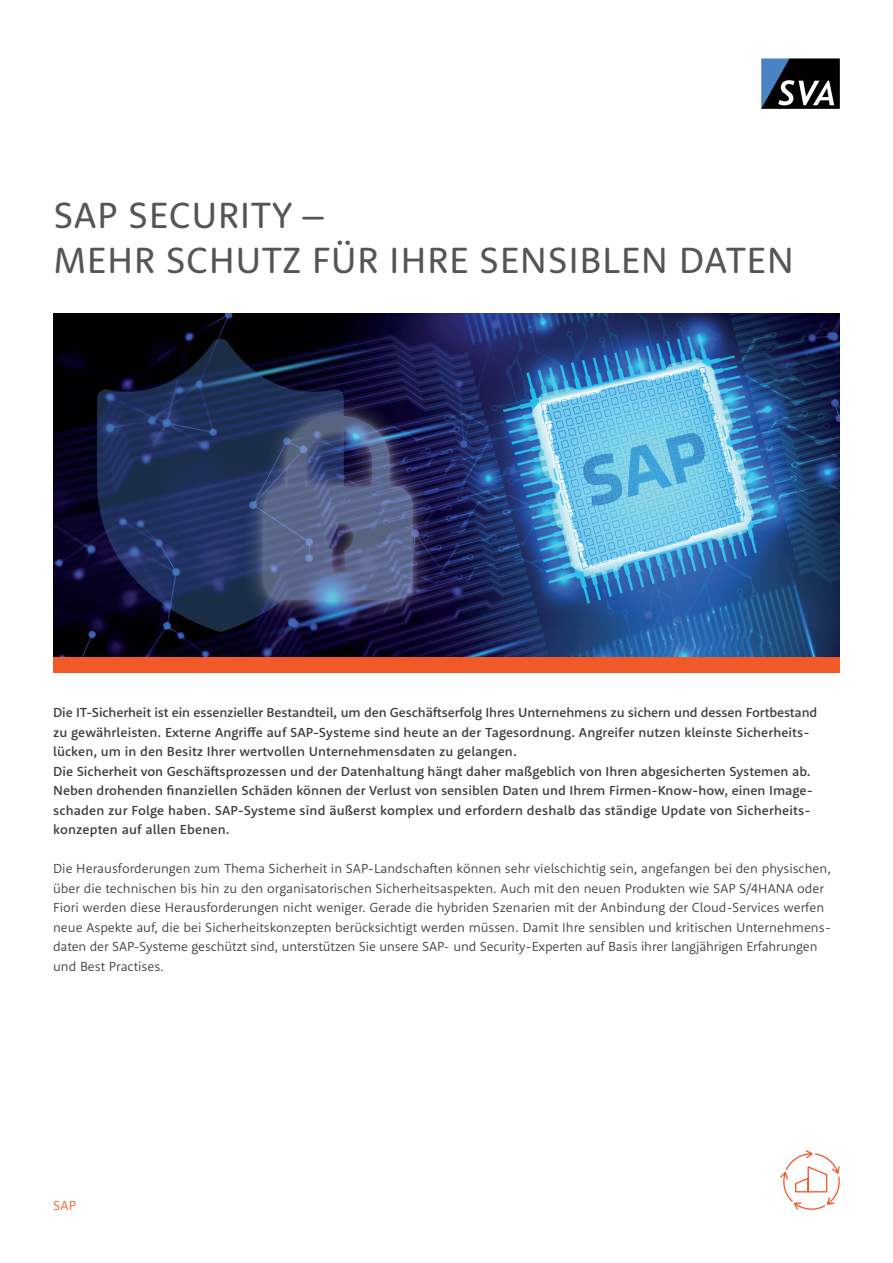
<style>
.page{position:relative;width:893px;height:1263px;background:#fff}
.page>*{position:absolute;margin:0;border:0;box-sizing:border-box;transform-origin:0 0}
.t1{font:37.5px/45px "Rooney Sans";letter-spacing:.015em;color:#545557}
.t2{font:500 13.5px/19.5px "Rooney Sans";color:#3e3e3f}
.t3{font:300 13.5px/19.5px "Rooney Sans";color:#3e3e3f}
.t4{font:300 13.5px "Rooney Sans";color:#f15929}
</style>
<div class="page">
<img style="left:53px;top:313px;width:787px;height:345px">
<svg style="left:780px;top:1150px;width:60px;height:60px"></svg>
<svg style="left:761px;top:58px;width:79px;height:51px;background:#36404b"></svg>
<div style="left:53px;top:658px;width:787px;height:15px;background:#f15929"></div>
<svg style="left:97px;top:338px;width:247px;height:294px;background:#182447"></svg>
<div style="left:241px;top:392px;width:196px;height:232px;background:#fff;opacity:.9"></div>
<div style="left:257px;top:408px;width:163px;height:199px;background:#fff;opacity:.9"></div>
<svg style="left:265px;top:416px;width:147px;height:184px;background:#505c84"></svg>
<h1 class="t1" style="left:53px;top:191px;width:742px">SAP SECURITY –<br>MEHR SCHUTZ FÜR IHRE SENSIBLEN DATEN</h1>
<p class="t2" style="left:53px;top:702px;width:766px">Die IT-Sicherheit ist ein essenzieller Bestandteil, um den Geschäftserfolg Ihres Unternehmens zu sichern und dessen Fortbestand zu gewährleisten. Externe Angriffe auf SAP-Systeme sind heute an der Tagesordnung. Angreifer nutzen kleinste Sicherheits&shy;lücken, um in den Besitz Ihrer wertvollen Unternehmensdaten zu gelangen.<br>Die Sicherheit von Geschäftsprozessen und der Datenhaltung hängt daher maßgeblich von Ihren abgesicherten Systemen ab.<br>Neben drohenden finanziellen Schäden können der Verlust von sensiblen Daten und Ihrem Firmen-Know-how, einen Image&shy;schaden zur Folge haben. SAP-Systeme sind äußerst komplex und erfordern deshalb das ständige Update von Sicherheits&shy;konzepten auf allen Ebenen.</p>
<p class="t3" style="left:53px;top:858px;width:779px">Die Herausforderungen zum Thema Sicherheit in SAP-Landschaften können sehr vielschichtig sein, angefangen bei den physischen, über die technischen bis hin zu den organisatorischen Sicherheitsaspekten. Auch mit den neuen Produkten wie SAP S/4HANA oder Fiori werden diese Herausforderungen nicht weniger. Gerade die hybriden Szenarien mit der Anbindung der Cloud-Services werfen neue Aspekte auf, die bei Sicherheitskonzepten berücksichtigt werden müssen. Damit Ihre sensiblen und kritischen Unternehmens&shy;daten der SAP-Systeme geschützt sind, unterstützen Sie unsere SAP- und Security-Experten auf Basis ihrer langjährigen Erfahrungen und Best Practises.</p>
<p class="t4" style="left:53px;top:1196px;width:24px">SAP</p>
</div>
